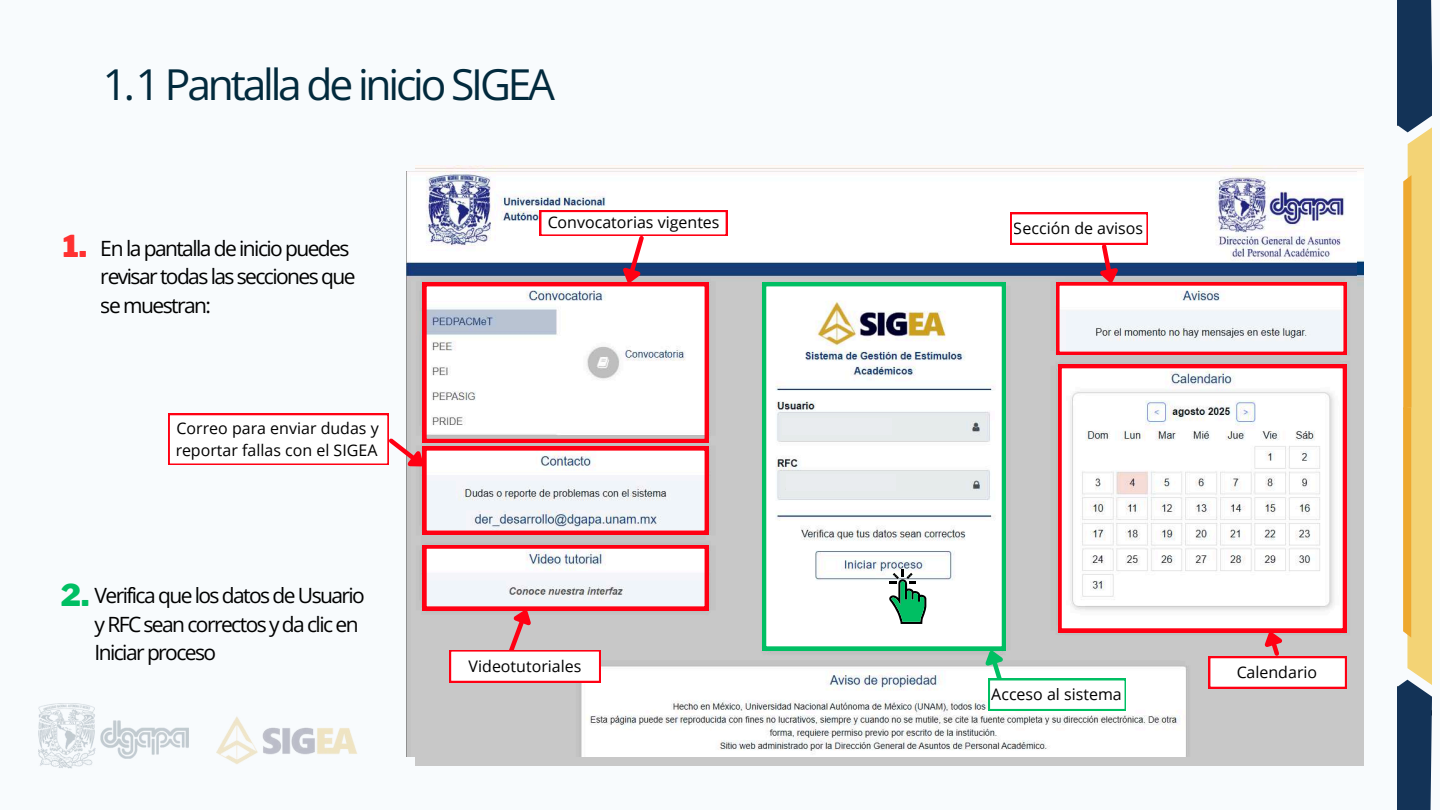
<style>
.page{position:relative;width:1440px;height:810px;background:#f8fbfd}
.page>*{position:absolute;margin:0;border:0;box-sizing:border-box;transform-origin:0 0}
.t1{font:42.6px "Open Sans";letter-spacing:-.075em;color:#022a3d}
.t2{font:900 30px "Libre Franklin";color:#ff3131}
.t3{font:21px/28.5px "Open Sans";letter-spacing:-.075em;color:#000}
.t4{font:16px/22.3px "Open Sans";color:#000}
.s1{font-family:"Libre Franklin";font-weight:900;font-size:30px;color:#00bf63}
</style>
<div class="page">
<svg style="left:1398px;top:0;width:33px;height:810px"></svg>
<img style="left:216px;top:716px;width:141px;height:48px">
<img style="left:38px;top:703px;width:150px;height:66px">
<img style="left:415px;top:166px;width:948px;height:599px">
<img style="left:407px;top:171px;width:950px;height:586px">
<svg style="left:1010px;top:213px;width:336px;height:142px"></svg>
<svg style="left:763px;top:283px;width:243px;height:367px"></svg>
<svg style="left:977px;top:641px;width:149px;height:69px"></svg>
<svg style="left:1058px;top:365px;width:288px;height:267px"></svg>
<svg style="left:1209px;top:622px;width:137px;height:66px"></svg>
<svg style="left:423px;top:545px;width:285px;height:137px"></svg>
<div style="left:782px;top:418px;width:110px;height:16px;background:#e9ecef"></div>
<svg style="left:168px;top:211px;width:559px;height:323px"></svg>
<div style="left:786px;top:474px;width:110px;height:17px;background:#e9ecef"></div>
<svg style="left:889px;top:570px;width:37px;height:54px"></svg>
<h1 class="t1" style="left:103px;top:54px;width:454px">1.1 Pantalla de inicio SIGEA</h1>
<h2 class="t2" style="left:63px;top:229px;width:26px">1.</h2>
<p class="t3" style="left:101px;top:233px;width:256px">En la pantalla de inicio puedes revisar todas las secciones que se muestran:</p>
<p class="t4" style="left:176px;top:417px;width:205px">Correo para enviar dudas y reportar fallas con el SIGEA</p>
<p class="t4" style="left:548px;top:210px;width:174px">Convocatorias vigentes</p>
<p class="t4" style="left:1014px;top:217px;width:131px">Sección de avisos</p>
<p class="t3" style="left:95px;top:581px;width:272px;text-indent:-34px"><span class="s1">2.</span> Verifica que los datos de Usuario y RFC sean correctos y da clic en<br>Iniciar proceso</p>
<p class="t4" style="left:469px;top:655px;width:114px">Videotutoriales</p>
<p class="t4" style="left:991px;top:683px;width:132px">Acceso al sistema</p>
<p class="t4" style="left:1237px;top:661px;width:82px">Calendario</p>
</div>
